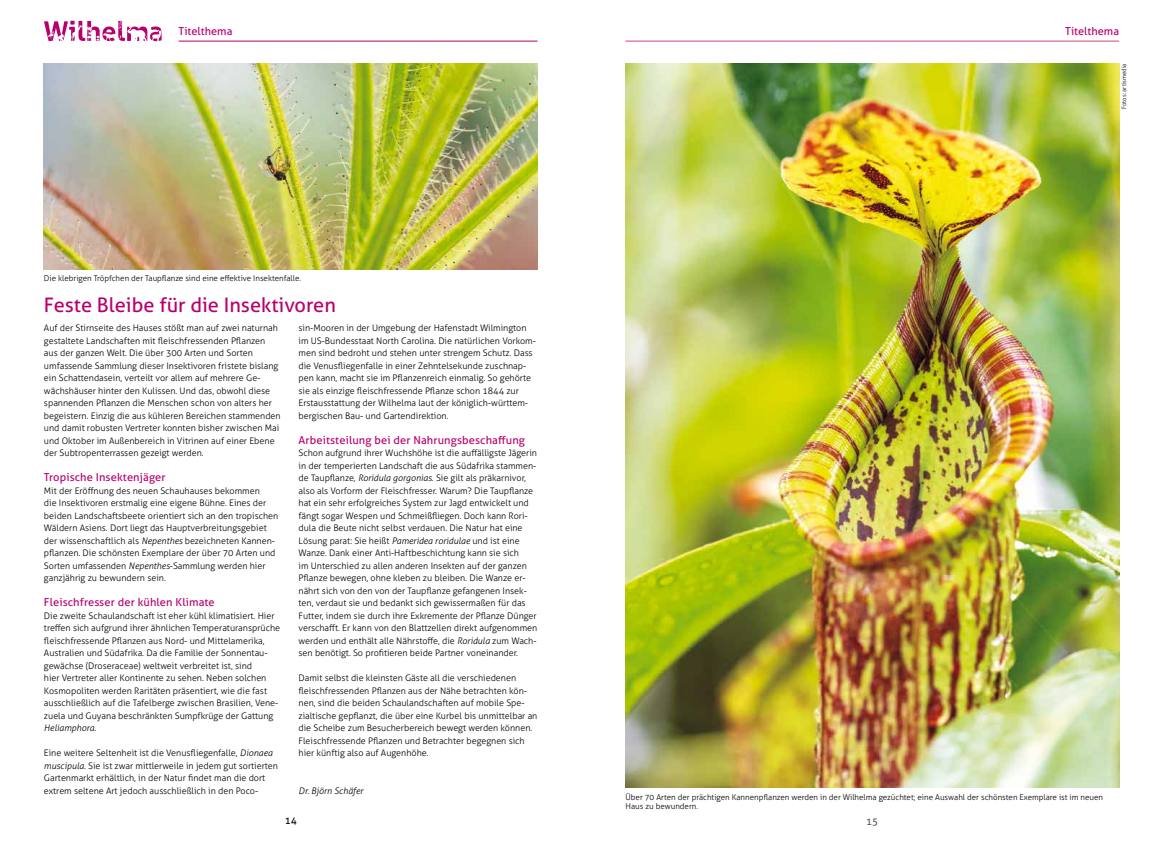
<style>
.page{position:relative;width:1163px;height:842px;background:#fff}
.page>*{position:absolute;margin:0;border:0;box-sizing:border-box;transform-origin:0 0}
.t1{font:20px "Aller";color:#b7006e}
.t2{font:11px "Aller";letter-spacing:.01em;color:#b7006e}
.t3{font:10px "Aller";color:#000}
.t4{font:10px "Aller";color:#58585a}
.t5{font:300 9px/12.5px "Aller";color:#000}
.t6{font:italic 300 9px "Aller";color:#000}
.t7{font:300 8px/9.6px "Aller";color:#000}
.t8{font:300 6px "Aller";color:#000}
.s1{font-style:italic}
</style>
<div class="page">
<img style="left:44px;top:63px;width:493px;height:206px">
<img style="left:625px;top:63px;width:493px;height:724px">
<svg style="left:44px;top:21px;width:117px;height:20px"></svg>
<hr style="left:178px;top:41px;width:359px;height:1px;background:#b7006e">
<hr style="left:625px;top:41px;width:493px;height:1px;background:#c34988">
<p class="t2" style="left:178px;top:24px;width:55px">Titelthema</p>
<p class="t2" style="left:1064px;top:24px;width:55px">Titelthema</p>
<p class="t8" style="left:1120px;top:109px;width:47px;rotate:-90deg">Fotos: artismedia</p>
<p class="t7" style="left:44px;top:273px;width:258px">Die klebrigen Tröpfchen der Taupflanze sind eine effektive Insektenfalle.</p>
<h1 class="t1" style="left:44px;top:293px;width:293px">Feste Bleibe für die Insektivoren</h1>
<p class="t5" style="left:44px;top:322px;width:238px">Auf der Stirnseite des Hauses stößt man auf zwei naturnah gestaltete Landschaften mit fleischfressenden Pflanzen aus der ganzen Welt. Die über 300 Arten und Sorten umfassende Sammlung dieser Insektivoren fristete bislang ein Schattendasein, verteilt vor allem auf mehrere Ge&shy;wächshäuser hinter den Kulissen. Und das, obwohl diese spannenden Pflanzen die Menschen schon von alters her begeistern. Einzig die aus kühleren Bereichen stammenden und damit robusten Vertreter konnten bisher zwischen Mai und Oktober im Außenbereich in Vitrinen auf einer Ebene der Subtropenterrassen gezeigt werden.</p>
<p class="t2" style="left:44px;top:471px;width:123px">Tropische Insektenjäger</p>
<p class="t5" style="left:44px;top:484px;width:236px">Mit der Eröffnung des neuen Schauhauses bekommen<br>die Insektivoren erstmalig eine eigene Bühne. Eines der beiden Landschaftsbeete orientiert sich an den tropischen Wäldern Asiens. Dort liegt das Hauptverbreitungsgebiet der wissenschaftlich als <span class="s1">Nepenthes</span> bezeichneten Kannen&shy;pflanzen. Die schönsten Exemplare der über 70 Arten und Sorten umfassenden <span class="s1">Nepenthes</span>-Sammlung werden hier ganzjährig zu bewundern sein.</p>
<p class="t2" style="left:44px;top:596px;width:172px">Fleischfresser der kühlen Klimate</p>
<p class="t5" style="left:44px;top:609px;width:238px">Die zweite Schaulandschaft ist eher kühl klimatisiert. Hier treffen sich aufgrund ihrer ähnlichen Temperaturansprüche fleischfressende Pflanzen aus Nord- und Mittelamerika, Australien und Südafrika. Da die Familie der Sonnentau&shy;gewächse (Droseraceae) weltweit verbreitet ist, sind<br>hier Vertreter aller Kontinente zu sehen. Neben solchen Kosmopoliten werden Raritäten präsentiert, wie die fast ausschließlich auf die Tafelberge zwischen Brasilien, Vene&shy;zuela und Guyana beschränkten Sumpfkrüge der Gattung <span class="s1">Heliamphora</span>.</p>
<p class="t5" style="left:44px;top:747px;width:235px">Eine weitere Seltenheit ist die Venusfliegenfalle, <span class="s1">Dionaea muscipula</span>. Sie ist zwar mittlerweile in jedem gut sortierten Gartenmarkt erhältlich, in der Natur findet man die dort extrem seltene Art jedoch ausschließlich in den Poco-</p>
<p class="t5" style="left:298px;top:322px;width:239px">sin-Mooren in der Umgebung der Hafenstadt Wilmington im US-Bundesstaat North Carolina. Die natürlichen Vorkom&shy;men sind bedroht und stehen unter strengem Schutz. Dass die Venusfliegenfalle in einer Zehntelsekunde zuschnap&shy;pen kann, macht sie im Pflanzenreich einmalig. So gehörte sie als einzige fleischfressende Pflanze schon 1844 zur Erstausstattung der Wilhelma laut der königlich-württem&shy;bergischen Bau- und Gartendirektion.</p>
<p class="t2" style="left:298px;top:433px;width:228px">Arbeitsteilung bei der Nahrungsbeschaffung</p>
<p class="t5" style="left:298px;top:447px;width:240px">Schon aufgrund ihrer Wuchshöhe ist die auffälligste Jägerin in der temperierten Landschaft die aus Südafrika stammen&shy;de Taupflanze, <span class="s1">Roridula gorgonias</span>. Sie gilt als präkarnivor, also als Vorform der Fleischfresser. Warum? Die Taupflanze hat ein sehr erfolgreiches System zur Jagd entwickelt und fängt sogar Wespen und Schmeißfliegen. Doch kann Rori&shy;dula die Beute nicht selbst verdauen. Die Natur hat eine Lösung parat: Sie heißt <span class="s1">Pameridea roridulae</span> und ist eine Wanze. Dank einer Anti-Haftbeschichtung kann sie sich<br>im Unterschied zu allen anderen Insekten auf der ganzen Pflanze bewegen, ohne kleben zu bleiben. Die Wanze er&shy;nährt sich von den von der Taupflanze gefangenen Insek&shy;ten, verdaut sie und bedankt sich gewissermaßen für das Futter, indem sie durch ihre Exkremente der Pflanze Dünger verschafft. Er kann von den Blattzellen direkt aufgenommen werden und enthält alle Nährstoffe, die <span class="s1">Roridula</span> zum Wach&shy;sen benötigt. So profitieren beide Partner voneinander.</p>
<p class="t5" style="left:298px;top:672px;width:240px">Damit selbst die kleinsten Gäste all die verschiedenen fleischfressenden Pflanzen aus der Nähe betrachten kön&shy;nen, sind die beiden Schaulandschaften auf mobile Spe&shy;zialtische gepflanzt, die über eine Kurbel bis unmittelbar an die Scheibe zum Besucherbereich bewegt werden können.<br>Fleischfressende Pflanzen und Betrachter begegnen sich hier künftig also auf Augenhöhe.</p>
<p class="t6" style="left:298px;top:785px;width:66px">Dr. Björn Schäfer</p>
<p class="t7" style="left:625px;top:792px;width:479px">Über 70 Arten der prächtigen Kannenpflanzen werden in der Wilhelma gezüchtet; eine Auswahl der schönsten Exemplare ist im neuen<br>Haus zu bewundern.</p>
<p class="t3" style="left:285px;top:815px;width:13px">14</p>
<p class="t4" style="left:866px;top:815px;width:13px">15</p>
</div>
